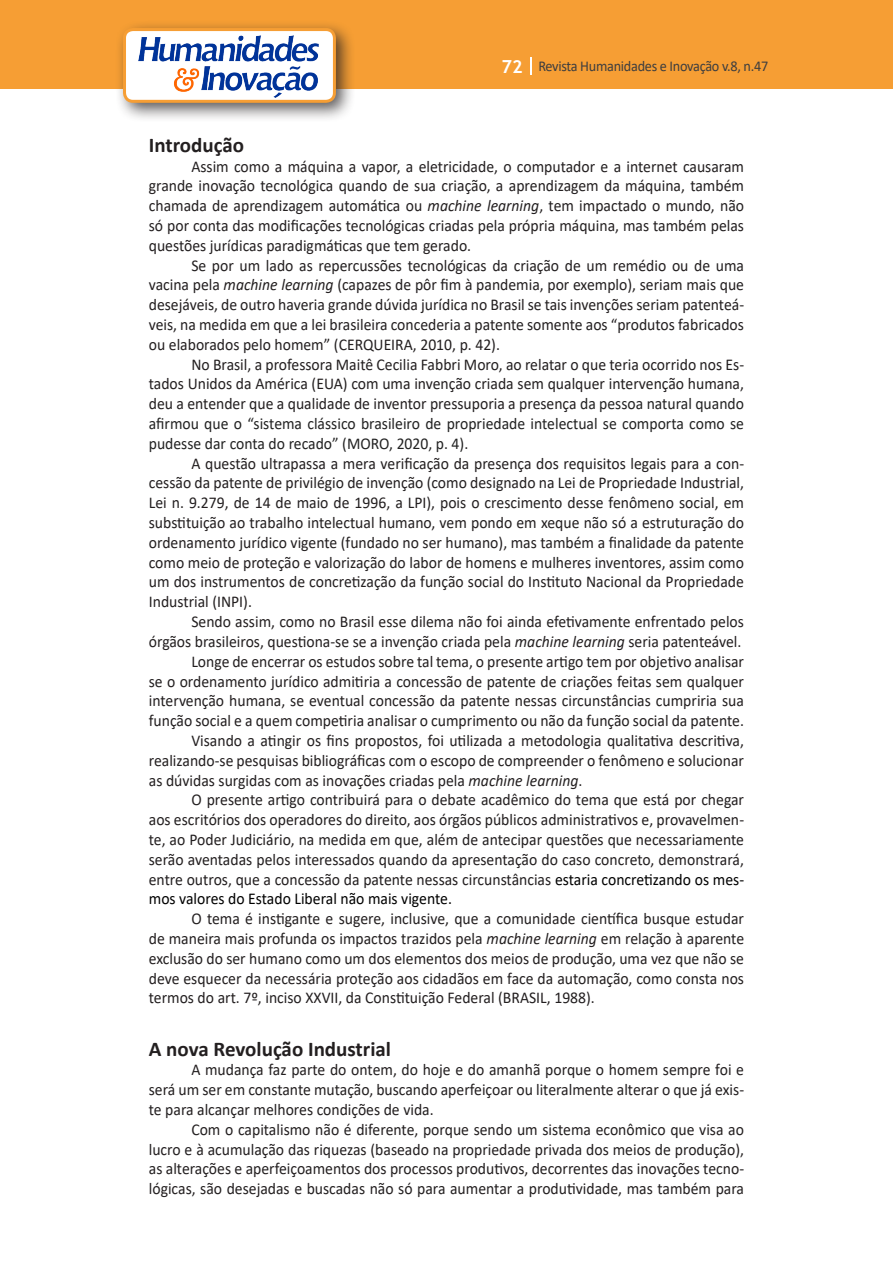
<style>
.page{position:relative;width:893px;height:1263px;background:#fff}
.page>*{position:absolute;margin:0;border:0;box-sizing:border-box;transform-origin:0 0}
.Titulo_2{font:700 21px "Calibri";color:#231f20}
.Texto{font:16.5px/19.8px "Calibri";color:#231f20;text-align:justify;scale:.95 1}
.t1{font:15px "Calibri";letter-spacing:-.02em;color:#3e3e3f;scale:.95 1}
.s1{font-family:"Trebuchet MS";font-weight:700;font-size:18px;color:#fff}
.s2{font-style:italic}
.s3{color:#222}
.s4{color:#000}
</style>
<div class="page">
<div style="left:0;top:0;width:893px;height:88px;background:#f69e34"></div>
<svg style="left:530px;top:57px;width:2px;height:18px"></svg>
<div style="left:115px;top:20px;width:241px;height:103px;background:#231f20;opacity:.75"></div>
<div style="left:125px;top:30px;width:209px;height:71px;background:#fff;border-radius:9px"></div>
<img style="left:138px;top:35px;width:181px;height:62px">
<div style="left:123px;top:28px;width:213px;height:75px;border:3px solid #f69e34;border-radius:9px"></div>
<p class="t1" style="left:501px;top:56px;width:282px"><span class="s1">72</span> Revista Humanidades e Inovação v.8, n.47</p>
<p class="Titulo_2" style="left:149px;top:130px;width:97px">Introdução</p>
<p class="Texto" style="left:149px;top:156px;width:628px;text-indent:43px">Assim como a máquina a vapor, a eletricidade, o computador e a internet causaram grande inovação tecnológica quando de sua criação, a aprendizagem da máquina, também chamada de aprendizagem automática ou <span class="s2">machine learning</span>, tem impactado o mundo, não só por conta das modificações tecnológicas criadas pela própria máquina, mas também pelas questões jurídicas paradigmáticas que tem gerado.</p>
<p class="Texto" style="left:149px;top:255px;width:628px;text-indent:43px">Se por um lado as repercussões tecnológicas da criação de um remédio ou de uma vacina pela <span class="s2">machine learning</span> (capazes de pôr fim à pandemia, por exemplo), seriam mais que desejáveis, de outro haveria grande dúvida jurídica no Brasil se tais invenções seriam patenteá&shy;veis, na medida em que a lei brasileira concederia a patente somente aos “produtos fabricados ou elaborados pelo homem” (CERQUEIRA, 2010, p. 42).</p>
<p class="Texto" style="left:149px;top:354px;width:628px;text-indent:43px">No Brasil, a professora Maitê Cecilia Fabbri Moro, ao relatar o que teria ocorrido nos Es&shy;tados Unidos da América (EUA) com uma invenção criada sem qualquer intervenção humana, deu a entender que a qualidade de inventor pressuporia a presença <span class="s3">da pessoa natural quando afirmou que o “sistema clássico brasileiro de propriedade intelectual se comporta como se pudesse dar conta do recado” (MORO, 2020, p. 4)</span>.</p>
<p class="Texto" style="left:149px;top:453px;width:628px;text-indent:43px">A questão ultrapassa a mera verificação da presença dos requisitos legais para a con&shy;cessão da patente de privilégio de invenção (como designado na Lei de Propriedade Industrial, Lei n. 9.279, de 14 de maio de 1996, a LPI), pois o crescimento desse fenômeno social, em substituição ao trabalho intelectual humano, vem pondo em xeque não só a estruturação do ordenamento jurídico vigente (fundado no ser humano), mas também a finalidade da patente como meio de proteção e valorização do labor de homens e mulheres inventores, assim como um dos instrumentos de concretização da função social do Instituto Nacional da Propriedade Industrial (INPI).</p>
<p class="Texto" style="left:149px;top:611px;width:628px;text-align:right">Sendo assim, como no Brasil esse dilema não foi ainda efetivamente enfrentado pelos órgãos brasileiros, questiona-se se a invenção criada pela <span class="s2">machine learning</span> seria patenteável.</p>
<p class="Texto" style="left:149px;top:651px;width:628px;text-indent:43px">Longe de encerrar os estudos sobre tal tema, o presente artigo tem por objetivo analisar se o ordenamento jurídico admitiria a concessão de patente de criações feitas sem qualquer intervenção humana, se eventual concessão da patente nessas circunstâncias cumpriria sua função social e a quem competiria analisar o cumprimento ou não da função social da patente.</p>
<p class="Texto" style="left:149px;top:730px;width:628px;text-indent:43px">Visando a atingir os fins propostos, foi utilizada a metodologia qualitativa descritiva, realizando-se pesquisas bibliográficas com o escopo de compreender o fenômeno e solucionar as dúvidas surgidas com as inovações criadas pela <span class="s2">machine learning</span>.</p>
<p class="Texto" style="left:149px;top:789px;width:628px;text-indent:43px">O presente artigo contribuirá para o debate acadêmico do tema que está por chegar aos escritórios dos operadores do direito, aos órgãos públicos administrativos e, provavelmen&shy;te, ao Poder Judiciário, na medida em que, além de antecipar questões que necessariamente serão aventadas pelos interessados quando da apresentação do caso concreto, demonstrará, entre outros, que a concessão da patente nessas circunstâncias <span class="s4">estaria concretizando os mes&shy;mos valores do Estado Liberal não mais vigente.</span></p>
<p class="Texto" style="left:149px;top:908px;width:628px;text-indent:43px">O tema é instigante e sugere, inclusive, que a comunidade científica busque estudar de maneira mais profunda os impactos trazidos pela <span class="s2">machine learning</span> em relação à aparente exclusão do ser humano como um dos elementos dos meios de produção, uma vez que não se deve esquecer da necessária proteção aos cidadãos em face da automação, como consta nos termos do art. 7º, inciso XXVII, da Constituição Federal (BRASIL, 1988).</p>
<p class="Titulo_2" style="left:149px;top:1034px;width:244px">A nova Revolução Industrial</p>
<p class="Texto" style="left:149px;top:1059px;width:628px;text-indent:43px">A mudança faz parte do ontem, do hoje e do amanhã porque o homem sempre foi e será um ser em constante mutação, buscando aperfeiçoar ou literalmente alterar o que já exis&shy;te para alcançar melhores condições de vida.</p>
<p class="Texto" style="left:149px;top:1119px;width:628px;text-indent:43px">Com o capitalismo não é diferente, porque sendo um sistema econômico que visa ao lucro e à acumulação das riquezas (baseado na propriedade privada dos meios de produção), as alterações e aperfeiçoamentos dos processos produtivos, decorrentes das inovações tecno&shy;lógicas, são desejadas e buscadas não só para aumentar a produtividade, mas também para</p>
</div>
